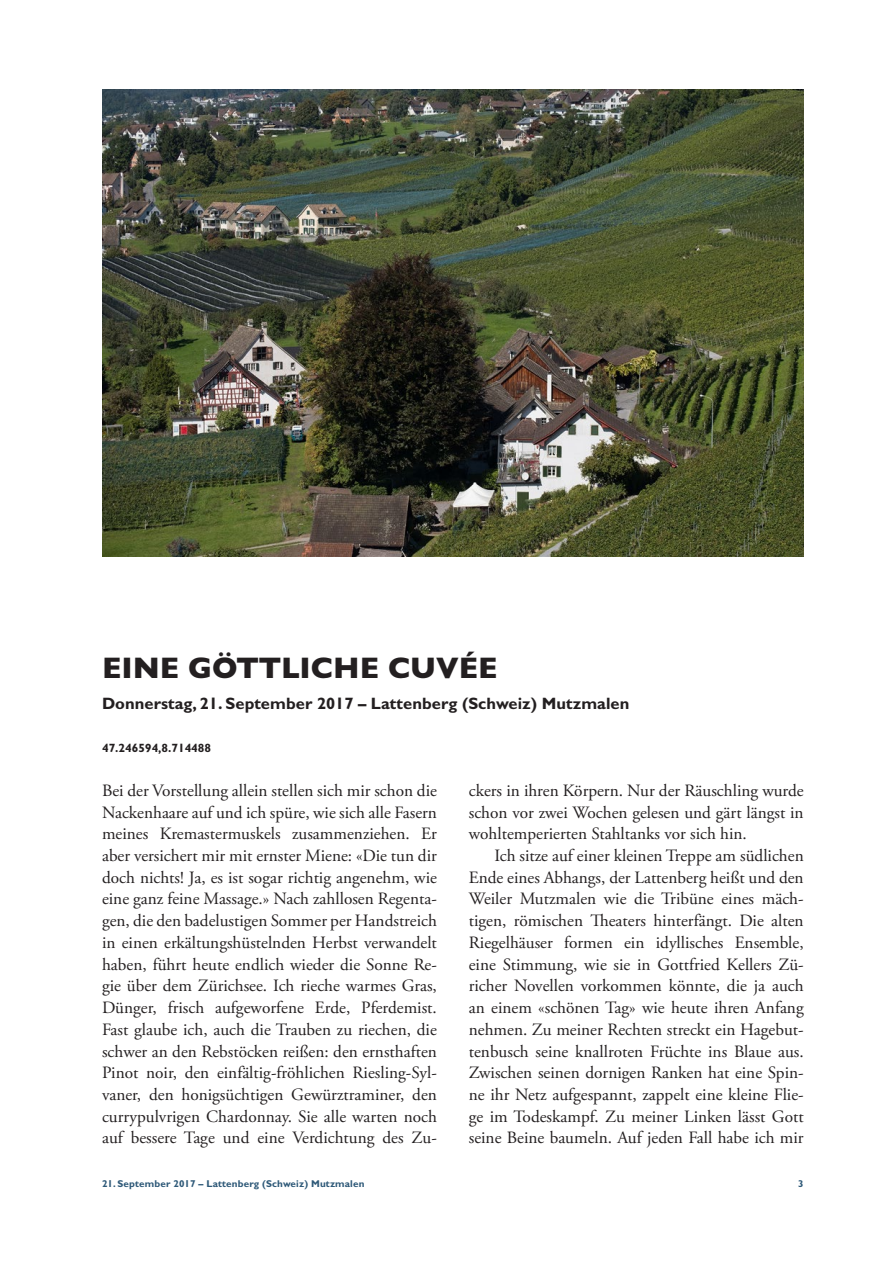
<style>
.page{position:relative;width:893px;height:1263px;background:#fff}
.page>*{position:absolute;margin:0;border:0;box-sizing:border-box;transform-origin:0 0}
.Titel_-_20_Heavy_GB{font:800 30px "Gill Sans MT Pro";color:#231f20}
.Lauftext_ohne_Einzug{font:17.25px/21.8px "Adobe Garamond Pro";color:#231f20;text-align:justify}
.Lauftext_mit_Einzug{font:17.25px/21.8px "Adobe Garamond Pro";color:#231f20;text-align:justify}
.Vorspann_-_11_Bold{font:700 16.5px "Gill Sans MT Pro";color:#231f20}
.Episoda_Geotag{font:700 12px "Gill Sans MT Pro";color:#231f20}
.t1{font:700 9.9px "Gill Sans MT Pro";letter-spacing:.01em;color:#2e5978}
</style>
<div class="page">
<img style="left:102px;top:89px;width:702px;height:468px">
<p class="Titel_-_20_Heavy_GB" style="left:102px;top:650px;width:397px">EINE GÖTTLICHE CUVÉE</p>
<p class="Vorspann_-_11_Bold" style="left:102px;top:693px;width:529px">Donnerstag, 21. September 2017 – Lattenberg (Schweiz) Mutzmalen</p>
<p class="Episoda_Geotag" style="left:102px;top:741px;width:111px">47.246594,8.714488</p>
<p class="Lauftext_ohne_Einzug" style="left:102px;top:780px;width:336px">Bei der Vorstellung allein stellen sich mir schon die Nackenhaare auf und ich spüre, wie sich alle Fasern meines Kremastermuskels zusammenziehen. Er aber versichert mir mit ernster Miene: «Die tun dir doch nichts! Ja, es ist sogar richtig angenehm, wie eine ganz feine Massage.» Nach zahllosen Regenta&shy;gen, die den badelustigen Sommer per Handstreich in einen erkältungshüstelnden Herbst verwandelt haben, führt heute endlich wieder die Sonne Re&shy;gie über dem Zürichsee. Ich rieche warmes Gras, Dünger, frisch aufgeworfene Erde, Pferdemist.<br>Fast glaube ich, auch die Trauben zu riechen, die schwer an den Rebstöcken reißen: den ernsthaften Pinot noir, den einfältig-fröhlichen Riesling-Syl&shy;vaner, den honigsüchtigen Gewürztraminer, den currypulvrigen Chardonnay. Sie alle warten noch auf bessere Tage und eine Verdichtung des Zu-</p>
<p class="Lauftext_ohne_Einzug" style="left:469px;top:780px;width:336px">ckers in ihren Körpern. Nur der Räuschling wurde schon vor zwei Wochen gelesen und gärt längst in wohltemperierten Stahltanks vor sich hin.</p>
<p class="Lauftext_mit_Einzug" style="left:469px;top:845px;width:336px;text-indent:26px">Ich sitze auf einer kleinen Treppe am südlichen Ende eines Abhangs, der Lattenberg heißt und den Weiler Mutzmalen wie die Tribüne eines mäch&shy;tigen, römischen Theaters hinterfängt. Die alten Riegelhäuser formen ein idyllisches Ensemble, eine Stimmung, wie sie in Gottfried Kellers Zü&shy;richer Novellen vorkommen könnte, die ja auch an einem «schönen Tag» wie heute ihren Anfang nehmen. Zu meiner Rechten streckt ein Hagebut&shy;tenbusch seine knallroten Früchte ins Blaue aus.<br>Zwischen seinen dornigen Ranken hat eine Spin&shy;ne ihr Netz aufgespannt, zappelt eine kleine Flie&shy;ge im Todeskampf. Zu meiner Linken lässt Gott seine Beine baumeln. Auf jeden Fall habe ich mir</p>
<p class="t1" style="left:102px;top:1177px;width:264px">21. September 2017 – Lattenberg (Schweiz) Mutzmalen</p>
<p class="t1" style="left:798px;top:1177px;width:7px">3</p>
</div>
